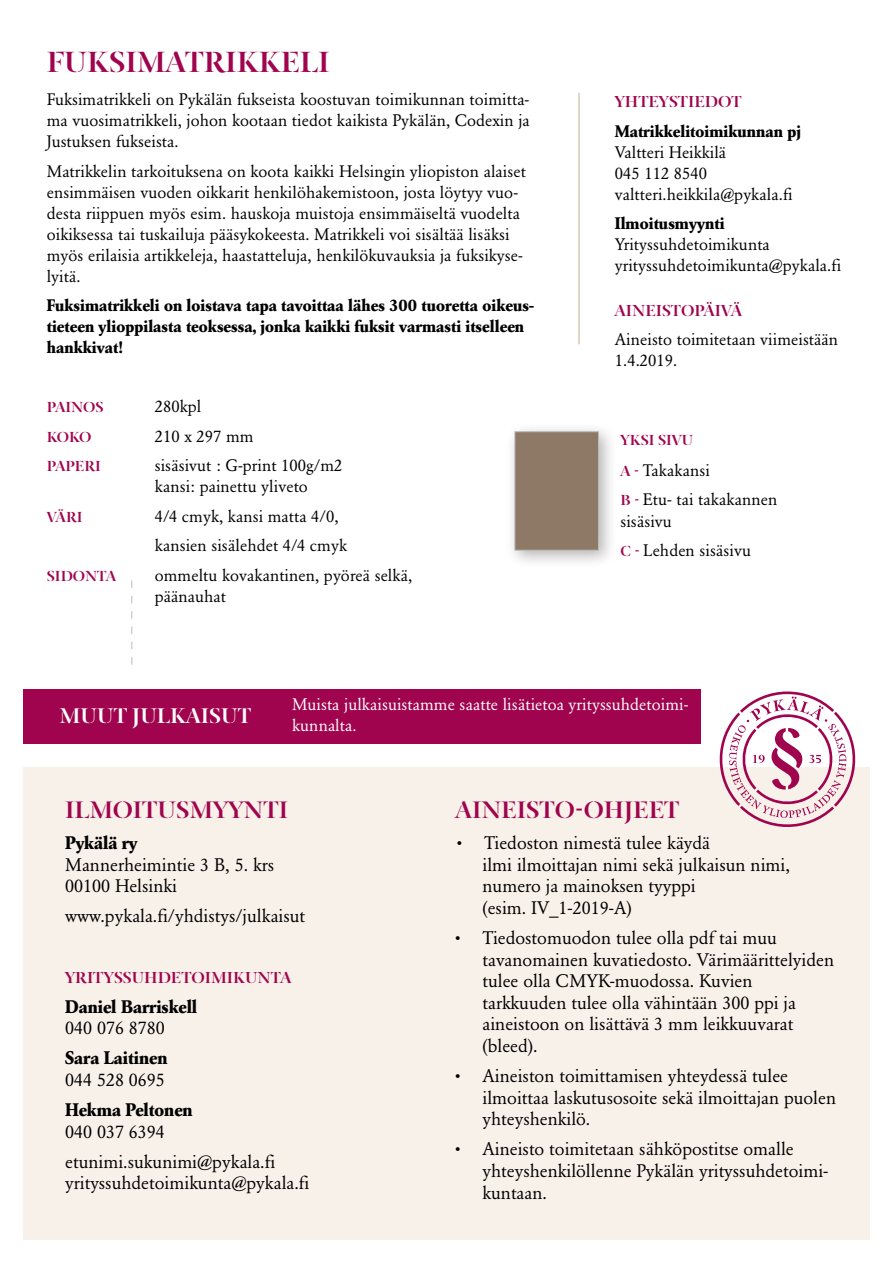
<style>
.page{position:relative;width:893px;height:1263px;background:#fff}
.page>*{position:absolute;margin:0;border:0;box-sizing:border-box;transform-origin:0 0}
.t1{font:700 33px "Ty Stencil Pro";color:#a0044e}
.t2{font:700 27px "Ty Stencil Pro";color:#a0044e}
.t3{font:700 24px "Ty Stencil Pro";color:#fff}
.t4{font:18px/21.6px "Garamond BE";color:#000}
.t5{font:700 18px "Garamond BE";color:#000}
.t6{font:700 18px "Ty Stencil Pro";color:#a0044e}
.t7{font:16.5px/21px "Garamond BE";letter-spacing:.005em;color:#000}
.t8{font:700 16.5px/21px "Garamond BE";letter-spacing:.005em;color:#000}
.t9{font:16.5px/21px "Garamond BE";letter-spacing:.005em;color:#fff}
.t10{font:700 16.5px "Ty Stencil Pro";color:#a0044e}
.s1{font-family:"Ty Stencil Pro";font-weight:700;color:#a0044e}
</style>
<div class="page">
<div style="left:24px;top:689px;width:677px;height:55px;background:#a0044e"></div>
<div style="left:23px;top:767px;width:847px;height:473px;background:#f8f1e9"></div>
<hr style="left:578px;top:93px;width:2px;height:251px;background:#d8c8b8">
<svg style="left:131px;top:580px;width:1px;height:85px"></svg>
<div style="left:504px;top:421px;width:113px;height:148px;background:#000;opacity:.3"></div>
<div style="left:514px;top:431px;width:85px;height:120px;background:#8d7966;border:1px solid #bcbcbc"></div>
<svg style="left:719px;top:691px;width:137px;height:136px"></svg>
<h1 class="t1" style="left:47px;top:43px;width:284px">FUKSIMATRIKKELI</h1>
<p class="t7" style="left:47px;top:89px;width:485px;text-align:justify">Fuksimatrikkeli on Pykälän fukseista koostuvan toimikunnan toimitta&shy;ma vuosimatrikkeli, johon kootaan tiedot kaikista Pykälän, Codexin ja Justuksen fukseista.</p>
<p class="t7" style="left:47px;top:161px;width:481px">Matrikkelin tarkoituksena on koota kaikki Helsingin yliopiston alaiset ensimmäisen vuoden oikkarit henkilöhakemistoon, josta löytyy vuo&shy;desta riippuen myös esim. hauskoja muistoja ensimmäiseltä vuodelta oikiksessa tai tuskailuja pääsykokeesta. Matrikkeli voi sisältää lisäksi myös erilaisia artikkeleja, haastatteluja, henkilökuvauksia ja fuksikyse&shy;lyitä.</p>
<p class="t8" style="left:47px;top:295px;width:489px">Fuksimatrikkeli on loistava tapa tavoittaa lähes 300 tuoretta oikeus&shy;tieteen ylioppilasta teoksessa, jonka kaikki fuksit varmasti itselleen hankkivat!</p>
<p class="t10" style="left:47px;top:398px;width:58px">PAINOS</p>
<p class="t7" style="left:155px;top:396px;width:48px">280kpl</p>
<p class="t10" style="left:47px;top:427px;width:46px">KOKO</p>
<p class="t7" style="left:155px;top:426px;width:100px">210 x 297 mm</p>
<p class="t10" style="left:47px;top:457px;width:56px">PAPERI</p>
<p class="t7" style="left:155px;top:455px;width:189px">sisäsivut : G-print 100g/m2 kansi: painettu yliveto</p>
<p class="t10" style="left:47px;top:507px;width:37px">VÄRI</p>
<p class="t7" style="left:155px;top:501px;width:194px;line-height:29.5px">4/4 cmyk, kansi matta 4/0, kansien sisälehdet 4/4 cmyk</p>
<p class="t10" style="left:47px;top:566px;width:71px">SIDONTA</p>
<p class="t7" style="left:155px;top:565px;width:259px">ommeltu kovakantinen, pyöreä selkä, päänauhat</p>
<p class="t6" style="left:615px;top:91px;width:128px">YHTEYSTIEDOT</p>
<p class="t8" style="left:615px;top:120px;width:188px">Matrikkelitoimikunnan pj</p>
<p class="t7" style="left:615px;top:141px;width:179px">Valtteri Heikkilä<br>045 112 8540 valtteri.heikkila@pykala.fi</p>
<p class="t8" style="left:615px;top:213px;width:111px">Ilmoitusmyynti</p>
<p class="t7" style="left:615px;top:234px;width:228px">Yrityssuhdetoimikunta yrityssuhdetoimikunta@pykala.fi</p>
<p class="t6" style="left:615px;top:300px;width:129px">AINEISTOPÄIVÄ</p>
<p class="t7" style="left:615px;top:329px;width:225px">Aineisto toimitetaan viimeistään<br>1.4.2019.</p>
<p class="t10" style="left:620px;top:431px;width:74px">YKSI SIVU</p>
<p class="t7" style="left:620px;top:455px;width:158px;line-height:29.5px"><span class="s1">A -</span> Takakansi<br><span class="s1">B -</span> Etu- tai takakannen</p>
<p class="t7" style="left:620px;top:506px;width:132px;line-height:29.5px">sisäsivu<br><span class="s1">C -</span> Lehden sisäsivu</p>
<h3 class="t3" style="left:60px;top:702px;width:193px">MUUT JULKAISUT</h3>
<p class="t9" style="left:292px;top:694px;width:398px">Muista julkaisuistamme saatte lisätietoa yrityssuhdetoimi&shy;kunnalta.</p>
<h2 class="t2" style="left:65px;top:794px;width:224px">ILMOITUSMYYNTI</h2>
<p class="t5" style="left:65px;top:832px;width:74px">Pykälä ry</p>
<p class="t4" style="left:65px;top:854px;width:210px">Mannerheimintie 3 B, 5. krs<br>00100 Helsinki</p>
<p class="t4" style="left:65px;top:905px;width:242px">www.pykala.fi/yhdistys/julkaisut</p>
<p class="t6" style="left:65px;top:967px;width:228px">YRITYSSUHDETOIMIKUNTA</p>
<p class="t5" style="left:65px;top:996px;width:134px">Daniel Barriskell</p>
<p class="t4" style="left:65px;top:1017px;width:101px">040 076 8780</p>
<p class="t5" style="left:65px;top:1048px;width:104px">Sara Laitinen</p>
<p class="t4" style="left:65px;top:1069px;width:101px">044 528 0695</p>
<p class="t5" style="left:65px;top:1099px;width:129px">Hekma Peltonen</p>
<p class="t4" style="left:65px;top:1116px;width:212px;line-height:30.2px">040 037 6394 etunimi.sukunimi@pykala.fi</p>
<p class="t4" style="left:65px;top:1172px;width:246px">yrityssuhdetoimikunta@pykala.fi</p>
<h2 class="t2" style="left:455px;top:794px;width:225px">AINEISTO-OHJEET</h2>
<p class="t4" style="left:482px;top:832px;width:309px;text-indent:-26px">• Tiedoston nimestä tulee käydä<br>ilmi ilmoittajan nimi sekä julkaisun nimi, numero ja mainoksen tyyppi<br>(esim. IV_1-2019-A)</p>
<p class="t4" style="left:482px;top:927px;width:353px;text-indent:-27px">• Tiedostomuodon tulee olla pdf tai muu tavanomainen kuvatiedosto. Värimäärittelyiden tulee olla CMYK-muodossa. Kuvien tarkkuuden tulee olla vähintään 300 ppi ja aineistoon on lisättävä 3 mm leikkuuvarat (bleed).</p>
<p class="t4" style="left:482px;top:1065px;width:355px;text-indent:-27px">• Aineiston toimittamisen yhteydessä tulee ilmoittaa laskutusosoite sekä ilmoittajan puolen yhteyshenkilö.</p>
<p class="t4" style="left:482px;top:1138px;width:347px;text-indent:-27px">• Aineisto toimitetaan sähköpostitse omalle yhteyshenkilöllenne Pykälän yrityssuhdetoimi&shy;kuntaan.</p>
</div>
